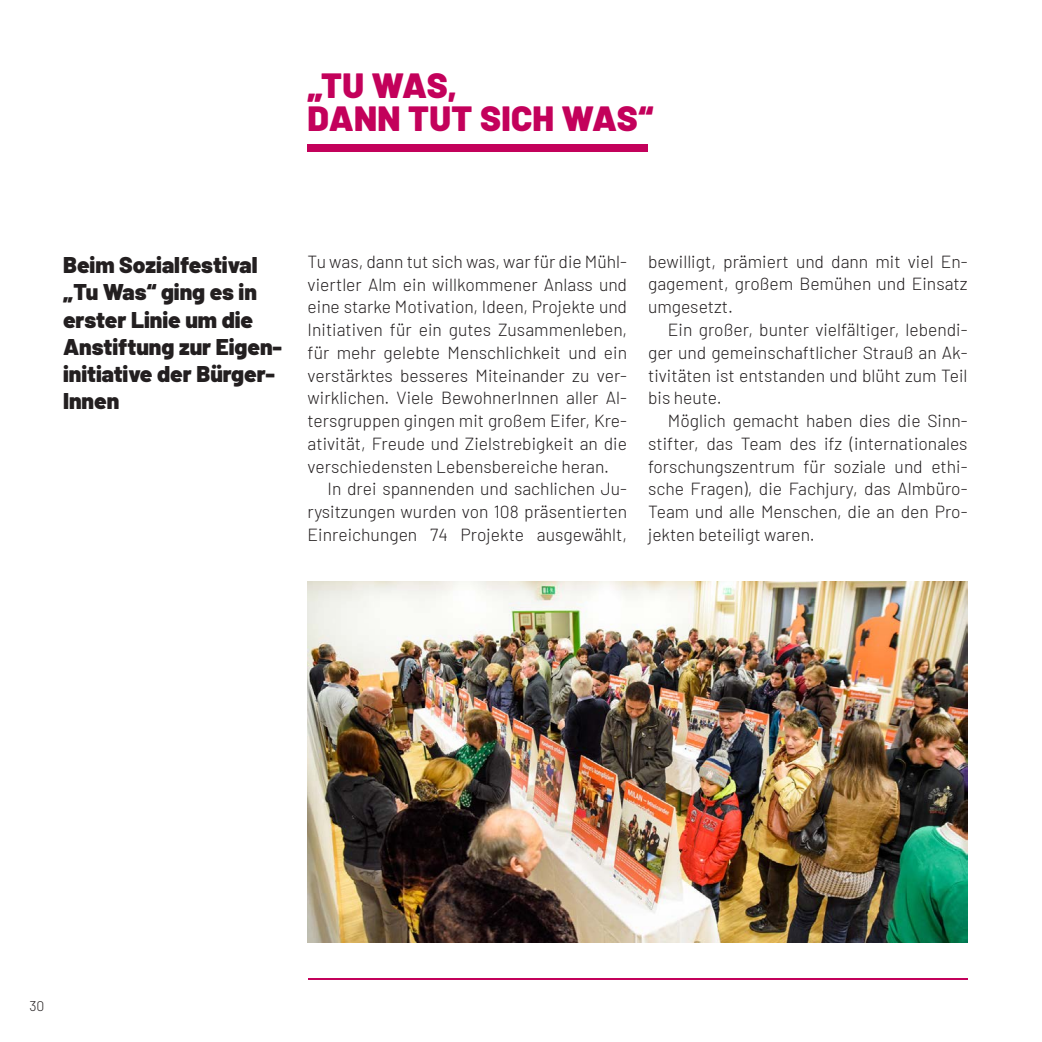
<style>
.page{position:relative;width:1042px;height:1042px;background:#fff}
.page>*{position:absolute;margin:0;border:0;box-sizing:border-box;transform-origin:0 0}
.t1{font:900 35px/33.2px "Barlow";letter-spacing:.005em;color:#c3015b}
.t2{font:900 22.75px/27.3px "Barlow";color:#231f20}
.t3{font:300 17.5px/22.8px "Barlow";color:#231f20;text-align:justify}
.t4{font:300 14px "Barlow";color:#231f20}
</style>
<div class="page">
<div style="left:308px;top:144px;width:340px;height:7px;background:#c3015b"></div>
<img style="left:308px;top:581px;width:659px;height:362px">
<hr style="left:308px;top:978px;width:659px;height:2px;background:#c3015b">
<h1 class="t1" style="left:308px;top:66px;width:347px">„TU WAS,<br>DANN TUT SICH WAS“</h1>
<h2 class="t2" style="left:63px;top:249px;width:221px">Beim Sozialfestival „Tu Was“ ging es in erster Linie um die<br>Anstiftung zur Eigen&shy;initiative der Bürger-<br>Innen</h2>
<p class="t3" style="left:648px;top:249px;width:321px">bewilligt, prämiert und dann mit viel En&shy;gagement, großem Bemühen und Einsatz umgesetzt.</p>
<p class="t3" style="left:308px;top:249px;width:321px">Tu was, dann tut sich was, war für die Mühl&shy;viertler Alm ein willkommener Anlass und eine starke Motivation, Ideen, Projekte und Initiativen für ein gutes Zusammenleben, für mehr gelebte Menschlichkeit und ein verstärktes besseres Miteinander zu ver&shy;wirklichen. Viele BewohnerInnen aller Al&shy;tersgruppen gingen mit großem Eifer, Kre&shy;ativität, Freude und Zielstrebigkeit an die verschiedensten Lebensbereiche heran.</p>
<p class="t3" style="left:308px;top:476px;width:321px;text-indent:20px">In drei spannenden und sachlichen Ju&shy;rysitzungen wurden von 108 präsentierten Einreichungen 74 Projekte ausgewählt,</p>
<p class="t3" style="left:648px;top:317px;width:321px;text-indent:20px">Ein großer, bunter vielfältiger, lebendi&shy;ger und gemeinschaftlicher Strauß an Ak&shy;tivitäten ist entstanden und blüht zum Teil bis heute.</p>
<p class="t3" style="left:648px;top:408px;width:321px;text-indent:20px">Möglich gemacht haben dies die Sinn&shy;stifter, das Team des ifz (internationales forschungszentrum für soziale und ethi&shy;sche Fragen), die Fachjury, das Almbüro-Team und alle Menschen, die an den Pro&shy;jekten beteiligt waren.</p>
<p class="t4" style="left:29px;top:996px;width:17px">30</p>
</div>
